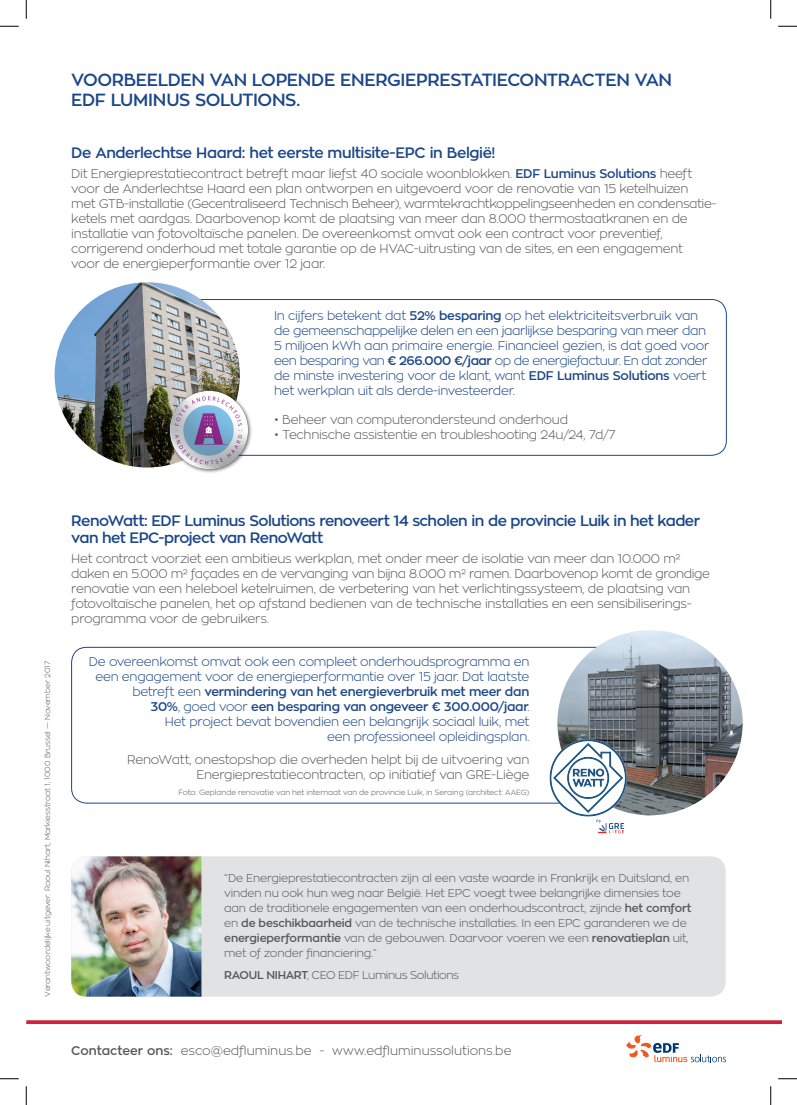
<style>
.page{position:relative;width:797px;height:1105px;background:#fff}
.page>*{position:absolute;margin:0;border:0;box-sizing:border-box;transform-origin:0 0}
.t1{font:600 17.5px/20px "Zona Pro";letter-spacing:-.025em;color:#1c4788}
.t2{font:600 15px/17.5px "Zona Pro";letter-spacing:-.035em;color:#1c4788}
.t3{font:300 12.5px/15px "Zona Pro";letter-spacing:-.025em;color:#57585a}
.t4{font:300 12.5px/15px "Zona Pro";letter-spacing:-.025em;color:#1c4788}
.t5{font:300 12.5px "Zona Pro";color:#57585a}
.t6{font:300 11.25px/15px "Zona Pro";letter-spacing:-.015em;color:#57585a}
.t7{font:300 11.25px "Zona Pro";letter-spacing:-.04em;color:#57585a}
.t8{font:300 7.5px "Zona Pro";letter-spacing:-.005em;color:#57585a}
.s1{font-weight:600;color:#1c4788}
.s2{font-weight:600}
</style>
<div class="page">
<div style="left:147px;top:299px;width:579px;height:157px;border:1px solid #1c4788;border-radius:15px"></div>
<div style="left:71px;top:856px;width:654px;height:141px;background:#e1e2e4;border-radius:15px"></div>
<img style="left:71px;top:856px;width:130px;height:141px">
<img style="left:55px;top:282px;width:185px;height:185px;border-radius:93px">
<img style="left:166px;top:387px;width:88px;height:86px">
<svg style="left:26px;top:1020px;width:755px;height:4px;background:#d1304b"></svg>
<div style="left:71px;top:647px;width:579px;height:156px;border:1px solid #1c4788;border-radius:15px"></div>
<img style="left:557px;top:630px;width:185px;height:185px;border-radius:93px">
<img style="left:547px;top:737px;width:81px;height:97px">
<svg style="left:626px;top:1035px;width:100px;height:27px"></svg>
<svg style="left:0;top:25px;width:19px;height:2px"></svg>
<svg style="left:778px;top:25px;width:19px;height:2px"></svg>
<svg style="left:0;top:1078px;width:19px;height:1px"></svg>
<svg style="left:778px;top:1078px;width:19px;height:1px"></svg>
<svg style="left:25px;top:0;width:2px;height:19px"></svg>
<svg style="left:25px;top:1086px;width:2px;height:19px"></svg>
<svg style="left:770px;top:0;width:1px;height:19px"></svg>
<svg style="left:770px;top:1086px;width:1px;height:19px"></svg>
<p class="t1" style="left:71px;top:70px;width:602px">VOORBEELDEN VAN LOPENDE ENERGIEPRESTATIECONTRACTEN VAN<br>EDF LUMINUS SOLUTIONS.</p>
<p class="t2" style="left:71px;top:144px;width:426px">De Anderlechtse Haard: het eerste multisite-EPC in België!</p>
<p class="t3" style="left:71px;top:166px;width:647px">Dit Energieprestatiecontract betreft maar liefst 40 sociale woonblokken. <span class="s1">EDF Luminus Solutions</span> heeft voor de Anderlechtse Haard een plan ontworpen en uitgevoerd voor de renovatie van 15 ketelhuizen<br>met GTB-installatie (Gecentraliseerd Technisch Beheer), warmtekrachtkoppelingseenheden en condensatie&shy;ketels met aardgas. Daarbovenop komt de plaatsing van meer dan 8.000 thermostaatkranen en de installatie van fotovoltaïsche panelen. De overeenkomst omvat ook een contract voor preventief, corrigerend onderhoud met totale garantie op de HVAC-uitrusting van de sites, en een engagement<br>voor de energieperformantie over 12 jaar.</p>
<p class="t4" style="left:274px;top:308px;width:437px">In cijfers betekent dat <span class="s2">52% besparing</span> op het elektriciteitsverbruik van de gemeenschappelijke delen en een jaarlijkse besparing van meer dan 5 miljoen kWh aan primaire energie. Financieel gezien, is dat goed voor een besparing van <span class="s2">€ 266.000 €/jaar</span> op de energiefactuur. En dat zonder de minste investering voor de klant, want <span class="s2">EDF Luminus Solutions</span> voert het werkplan uit als derde-investeerder.</p>
<p class="t3" style="left:274px;top:412px;width:295px">• Beheer van computerondersteund onderhoud</p>
<p class="t3" style="left:274px;top:427px;width:343px">• Technische assistentie en troubleshooting 24u/24, 7d/7</p>
<p class="t8" style="left:43px;top:997px;width:337px;rotate:-90deg">Verantwoordelijke uitgever: Raoul Nihart, Markiesstraat 1, 1000 Brussel — November 2017</p>
<p class="t2" style="left:71px;top:512px;width:630px">RenoWatt: EDF Luminus Solutions renoveert 14 scholen in de provincie Luik in het kader van het EPC-project van RenoWatt</p>
<p class="t3" style="left:71px;top:551px;width:640px">Het contract voorziet een ambitieus werkplan, met onder meer de isolatie van meer dan 10.000 m² daken en 5.000 m² façades en de vervanging van bijna 8.000 m² ramen. Daarbovenop komt de grondige renovatie van een heleboel ketelruimen, de verbetering van het verlichtingssysteem, de plaatsing van fotovoltaïsche panelen, het op afstand bedienen van de technische installaties en een sensibiliserings&shy;programma voor de gebruikers.</p>
<p class="t4" style="left:89px;top:654px;width:442px;text-align:right">De overeenkomst omvat ook een compleet onderhoudsprogramma en een engagement voor de energieperformantie over 15 jaar. Dat laatste betreft een <span class="s2">vermindering van het energieverbruik met meer dan<br>30%</span>, goed voor <span class="s2">een besparing van ongeveer € 300.000/jaar</span>.<br>Het project bevat bovendien een belangrijk sociaal luik, met<br>een professioneel opleidingsplan.</p>
<p class="t3" style="left:127px;top:751px;width:403px;text-align:right">RenoWatt, onestopshop die overheden helpt bij de uitvoering van<br>Energieprestatiecontracten, op initiatief van GRE-Liège</p>
<p class="t8" style="left:178px;top:787px;width:352px">Foto: Geplande renovatie van het internaat van de provincie Luik, in Seraing (architect: AAEG)</p>
<p class="t6" style="left:224px;top:870px;width:469px">“De Energieprestatiecontracten zijn al een vaste waarde in Frankrijk en Duitsland, en vinden nu ook hun weg naar België. Het EPC voegt twee belangrijke dimensies toe aan de traditionele engagementen van een onderhoudscontract, zijnde <span class="s2">het comfort </span>en <span class="s2">de beschikbaarheid</span> van de technische installaties. In een EPC garanderen we de <span class="s2">energieperformantie</span> van de gebouwen. Daarvoor voeren we een <span class="s2">renovatieplan</span> uit, met of zonder financiering.”</p>
<p class="t7" style="left:224px;top:967px;width:236px"><span class="s2">RAOUL NIHART</span>, CEO EDF Luminus Solutions</p>
<p class="t5" style="left:71px;top:1042px;width:442px"><span class="s2">Contacteer ons:</span> esco@edfluminus.be - www.edfluminussolutions.be</p>
</div>
